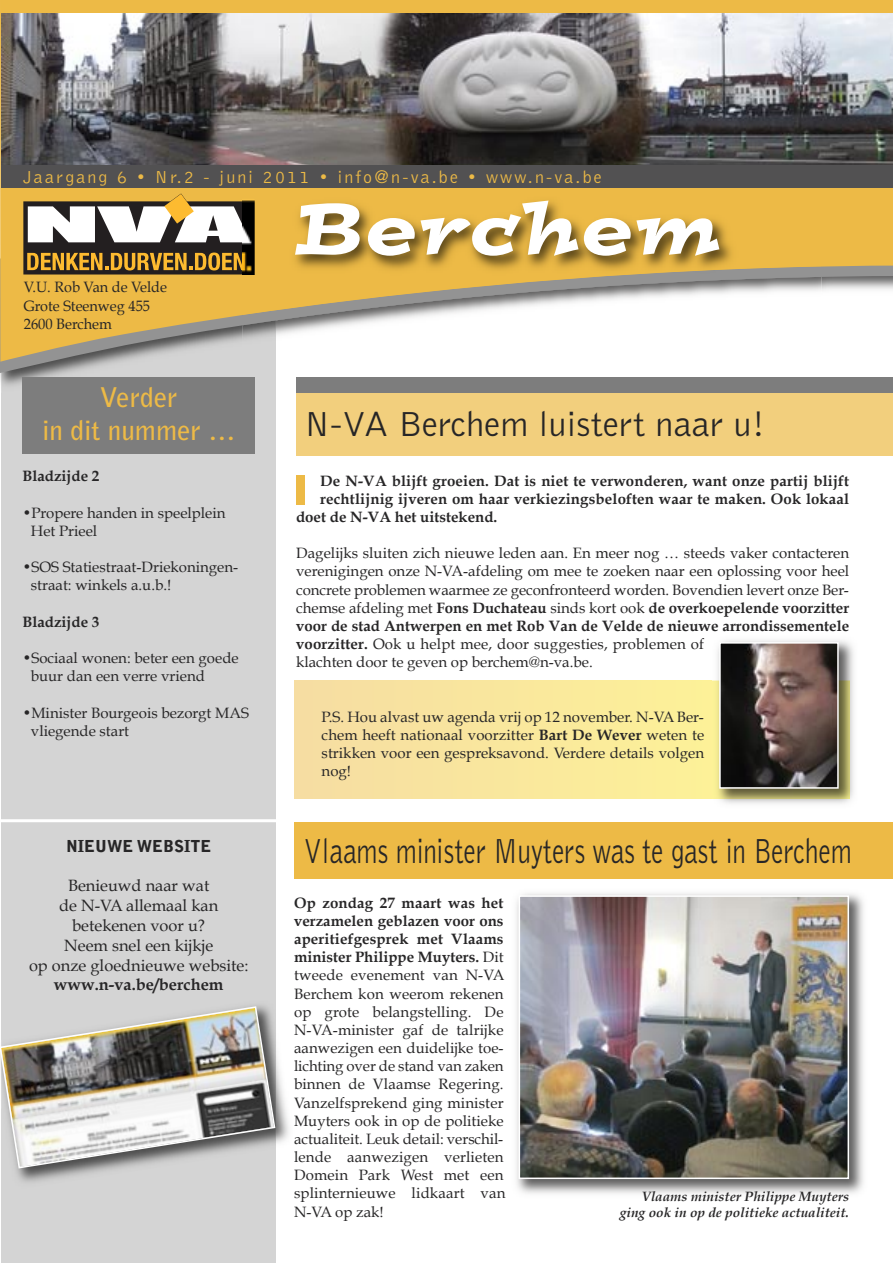
<style>
.page{position:relative;width:893px;height:1263px;background:#fff}
.page>*{position:absolute;margin:0;border:0;box-sizing:border-box;transform-origin:0 0}
.t1{font:italic 72.15px "Postino Std";letter-spacing:.05em;color:#fff}
.t2{font:300 36px "Bell Gothic Std";color:#272627;scale:.75 1}
.t3{font:300 36px "Bell Gothic Std";color:#272627}
.t4{font:700 27px/32.4px "Bell Gothic Std";color:#edba46;text-align:center}
.t5{font:300 18px "Bell Gothic Std";letter-spacing:.125em;color:#edba46}
.t6{font:16.35px/19.8px "Book Antiqua";color:#272627;text-align:center}
.t7{font:700 16.35px "Book Antiqua";color:#272627}
.t8{font:900 16.35px "Bell Gothic Std";color:#272627}
.t9{font:15px/18.1px "Book Antiqua";color:#272627}
.t10{font:700 15px "Book Antiqua";letter-spacing:.01em;color:#272627}
.t11{font:15px/18.1px "Book Antiqua";color:#272627;scale:.96 1}
.t12{font:italic 700 13.5px/16.4px "Book Antiqua";color:#272627;text-align:right}
.s1{font-weight:700}
</style>
<div class="page">
<div style="left:294px;top:680px;width:555px;height:118px;background:#f9e79d"></div>
<div style="left:1px;top:300px;width:275px;height:963px;background:#d4d4d4"></div>
<img style="left:1px;top:373px;width:64px;height:19px">
<svg style="left:0;top:362px;width:115px;height:11px"></svg>
<svg style="left:0;top:0;width:893px;height:362px;fill:#edba46"></svg>
<div style="left:23px;top:377px;width:232px;height:77px;background:#7d7d7d"></div>
<svg style="left:23px;top:194px;width:220px;height:80px"></svg>
<img style="left:276px;top:325px;width:546px;height:20px">
<img style="left:243px;top:325px;width:33px;height:20px">
<img style="left:243px;top:315px;width:579px;height:10px">
<img style="left:243px;top:188px;width:579px;height:127px">
<img style="left:243px;top:194px;width:12px;height:80px">
<img style="left:2px;top:13px;width:891px;height:152px">
<div style="left:1px;top:165px;width:892px;height:23px;background:#525152"></div>
<div style="left:296px;top:383px;width:597px;height:73px;background:#f2cf7d"></div>
<div style="left:296px;top:377px;width:597px;height:16px;background:#7d7d7d"></div>
<div style="left:297px;top:475px;width:8px;height:29px;background:#edba46"></div>
<img style="left:276px;top:1051px;width:13px;height:92px">
<img style="left:16px;top:1169px;width:97px;height:13px">
<img style="left:0;top:1005px;width:276px;height:164px">
<hr style="left:0;top:819px;width:279px;height:3px;background:#fff">
<img style="left:713px;top:640px;width:141px;height:164px">
<img style="left:713px;top:680px;width:136px;height:118px">
<img style="left:722px;top:645px;width:114px;height:141px">
<div style="left:719px;top:642px;width:120px;height:147px;border:2px solid #fff"></div>
<div style="left:294px;top:822px;width:599px;height:57px;background:#edba46"></div>
<img style="left:516px;top:893px;width:348px;height:301px">
<img style="left:522px;top:898px;width:324px;height:278px">
<div style="left:519px;top:895px;width:330px;height:284px;border:2px solid #fff"></div>
<p class="t5" style="left:23px;top:170px;width:580px">Jaargang 6 • Nr.2 - juni 2011 • info@n-va.be • www.n-va.be</p>
<p class="t11" style="left:24px;top:278px;width:151px">V.U. Rob Van de Velde<br>Grote Steenweg 455<br>2600 Berchem</p>
<h3 class="t4" style="left:42px;top:383px;width:195px">Verder<br>in dit nummer …</h3>
<p class="t10" style="left:22px;top:468px;width:79px">Bladzijde 2</p>
<p class="t9" style="left:31px;top:504px;width:196px;text-indent:-9px">•Propere handen in speelplein<br>Het Prieel</p>
<p class="t9" style="left:31px;top:558px;width:209px;text-indent:-9px">•SOS Statiestraat-Driekoningen&shy;straat: winkels a.u.b.!</p>
<p class="t10" style="left:22px;top:613px;width:79px">Bladzijde 3</p>
<p class="t9" style="left:31px;top:649px;width:209px;text-indent:-9px">•Sociaal wonen: beter een goede buur dan een verre vriend</p>
<p class="t9" style="left:31px;top:704px;width:220px;text-indent:-9px">•Minister Bourgeois bezorgt MAS vliegende start</p>
<p class="t8" style="left:66px;top:837px;width:147px">NIEUWE WEBSITE</p>
<p class="t6" style="left:29px;top:876px;width:221px">Benieuwd naar wat<br>de N-VA allemaal kan betekenen voor u?<br>Neem snel een kijkje<br>op onze gloednieuwe website:</p>
<p class="t7" style="left:54px;top:975px;width:171px">www.n-va.be/berchem</p>
<h1 class="t1" style="left:296px;top:187px;width:425px">Berchem</h1>
<h2 class="t3" style="left:304px;top:410px;width:463px">N-VA Berchem luistert naar u!</h2>
<p class="t10" style="left:320px;top:472px;width:530px">De N-VA blijft groeien. Dat is niet te verwonderen, want onze partij blijft</p>
<p class="t10" style="left:320px;top:490px;width:530px">rechtlijnig ijveren om haar verkiezingsbeloften waar te maken. Ook lokaal</p>
<p class="t10" style="left:296px;top:508px;width:203px">doet de N-VA het uitstekend.</p>
<p class="t9" style="left:296px;top:544px;width:555px">Dagelijks sluiten zich nieuwe leden aan. En meer nog … steeds vaker contacteren verenigingen onze N-VA-afdeling om mee te zoeken naar een oplossing voor heel concrete problemen waarmee ze geconfronteerd worden. Bovendien levert onze Ber&shy;chemse afdeling met <span class="s1">Fons Duchateau</span> sinds kort ook <span class="s1">de overkoepelende voorzitter voor de stad Antwerpen en met Rob Van de Velde de nieuwe arrondissementele voorzitter.</span> Ook u helpt mee, door suggesties, problemen of<br>klachten door te geven op berchem@n-va.be.</p>
<p class="t9" style="left:322px;top:708px;width:384px;text-align:justify">P.S. Hou alvast uw agenda vrij op 12 november. N-VA Ber&shy;chem heeft nationaal voorzitter <span class="s1">Bart De Wever</span> weten te strikken voor een gespreksavond. Verdere details volgen nog!</p>
<h2 class="t2" style="left:304px;top:837px;width:732px">Vlaams minister Muyters was te gast in Berchem</h2>
<p class="t9" style="left:294px;top:894px;width:213px"><span class="s1">Op zondag 27 maart was het verzamelen geblazen voor ons aperitiefgesprek met Vlaams minister Philippe Muyters.</span> Dit tweede evenement van N-VA<br>Berchem kon weerom rekenen op grote belangstelling. De<br>N-VA-minister gaf de talrijke aanwezigen een duidelijke toe&shy;lichting over de stand van zaken binnen de Vlaamse Regering.<br>Vanzelfsprekend ging minister<br>Muyters ook in op de politieke actualiteit. Leuk detail: verschil&shy;lende aanwezigen verlieten<br>Domein Park West met een splinternieuwe lidkaart van<br>N-VA op zak!</p>
<p class="t12" style="left:620px;top:1188px;width:231px">Vlaams minister Philippe Muyters ging ook in op de politieke actualiteit.</p>
</div>
